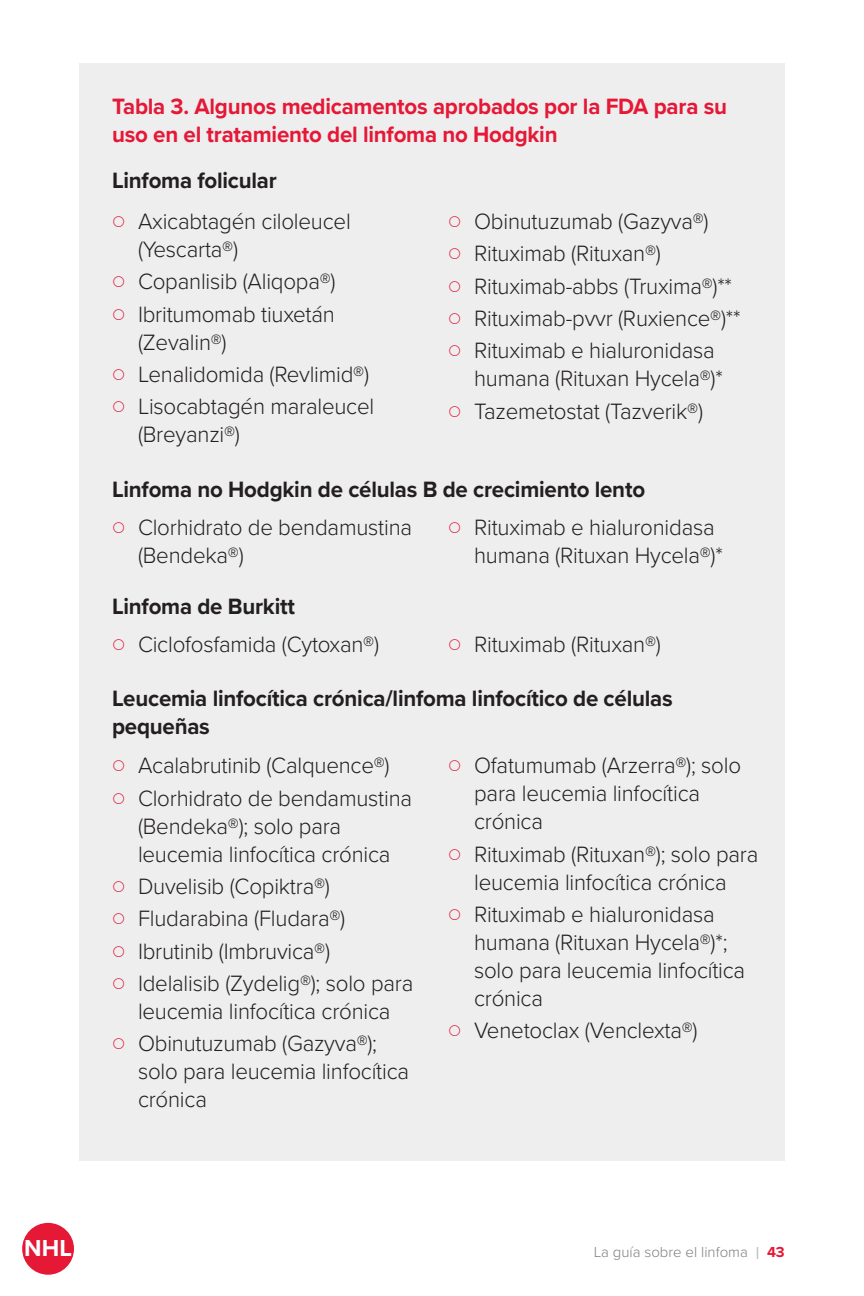
<style>
.page{position:relative;width:864px;height:1296px;background:#fff}
.page>*{position:absolute;margin:0;border:0;box-sizing:border-box;transform-origin:0 0}
.t1{font:700 24px "Proxima Nova";color:#fff}
.t2{font:300 23px/28px "Proxima Nova";letter-spacing:-.01em;color:#231f20}
.Body_text{font:700 23px/28px "Proxima Nova";letter-spacing:-.01em;color:#231f20}
.t3{font:700 23px/28px "Proxima Nova";letter-spacing:-.01em;color:#e51836}
.t4{font:300 15px "Proxima Nova";color:#7d7f82}
.s1{font-weight:400;font-size:18px;color:#babbbe}
.s2{font-weight:700;color:#e51836}
</style>
<div class="page">
<div style="left:79px;top:63px;width:706px;height:1098px;background:#eeeeef"></div>
<div style="left:22px;top:1223px;width:52px;height:52px;background:#e51836;border-radius:50%"></div>
<p class="t3" style="left:112px;top:92px;width:616px">Tabla 3. Algunos medicamentos aprobados por la FDA para su uso en el tratamiento del linfoma no Hodgkin</p>
<p class="Body_text" style="left:112px;top:166px;width:166px">Linfoma folicular</p>
<p class="t2" style="left:138px;top:206px;width:214px">Axicabtagén ciloleucel (Yescarta®)</p>
<p class="t2" style="left:138px;top:267px;width:199px">Copanlisib (Aliqopa®)</p>
<p class="t2" style="left:138px;top:299px;width:198px">Ibritumomab tiuxetán (Zevalin®)</p>
<p class="t2" style="left:138px;top:359px;width:233px">Lenalidomida (Revlimid®)</p>
<p class="t2" style="left:138px;top:391px;width:238px">Lisocabtagén maraleucel (Breyanzi®)</p>
<p class="t2" style="left:474px;top:206px;width:236px">Obinutuzumab (Gazyva®)</p>
<p class="t2" style="left:474px;top:239px;width:188px">Rituximab (Rituxan®)</p>
<p class="t2" style="left:474px;top:271px;width:259px">Rituximab-abbs (Truxima®)**</p>
<p class="t2" style="left:474px;top:303px;width:268px">Rituximab-pvvr (Ruxience®)**</p>
<p class="t2" style="left:474px;top:335px;width:250px">Rituximab e hialuronidasa humana (Rituxan Hycela®)*</p>
<p class="t2" style="left:474px;top:396px;width:230px">Tazemetostat (Tazverik®)</p>
<p class="Body_text" style="left:112px;top:475px;width:535px">Linfoma no Hodgkin de células B de crecimiento lento</p>
<p class="t2" style="left:138px;top:512px;width:276px">Clorhidrato de bendamustina (Bendeka®)</p>
<p class="t2" style="left:474px;top:512px;width:250px">Rituximab e hialuronidasa humana (Rituxan Hycela®)*</p>
<p class="Body_text" style="left:112px;top:592px;width:184px">Linfoma de Burkitt</p>
<p class="t2" style="left:138px;top:629px;width:243px">Ciclofosfamida (Cytoxan®)</p>
<p class="t2" style="left:474px;top:629px;width:188px">Rituximab (Rituxan®)</p>
<p class="Body_text" style="left:112px;top:684px;width:562px">Leucemia linfocítica crónica/linfoma linfocítico de células pequeñas</p>
<p class="t2" style="left:138px;top:750px;width:253px">Acalabrutinib (Calquence®)</p>
<p class="t2" style="left:138px;top:783px;width:276px">Clorhidrato de bendamustina (Bendeka®); solo para leucemia linfocítica crónica</p>
<p class="t2" style="left:138px;top:871px;width:193px">Duvelisib (Copiktra®)</p>
<p class="t2" style="left:138px;top:903px;width:209px">Fludarabina (Fludara®)</p>
<p class="t2" style="left:138px;top:936px;width:194px">Ibrutinib (Imbruvica®)</p>
<p class="t2" style="left:138px;top:968px;width:277px">Idelalisib (Zydelig®); solo para leucemia linfocítica crónica</p>
<p class="t2" style="left:138px;top:1028px;width:273px">Obinutuzumab (Gazyva®); solo para leucemia linfocítica crónica</p>
<p class="t2" style="left:474px;top:750px;width:268px">Ofatumumab (Arzerra®); solo para leucemia linfocítica crónica</p>
<p class="t2" style="left:474px;top:839px;width:286px">Rituximab (Rituxan®); solo para leucemia linfocítica crónica</p>
<p class="t2" style="left:474px;top:899px;width:273px">Rituximab e hialuronidasa humana (Rituxan Hycela®)*; solo para leucemia linfocítica crónica</p>
<p class="t2" style="left:474px;top:1015px;width:225px">Venetoclax (Venclexta®)</p>
<p class="t1" style="left:24px;top:1230px;width:49px">NHL</p>
<p class="t4" style="left:594px;top:1241px;width:192px">La guía sobre el linfoma <span class="s1">I</span> <span class="s2">43</span></p>
</div>
